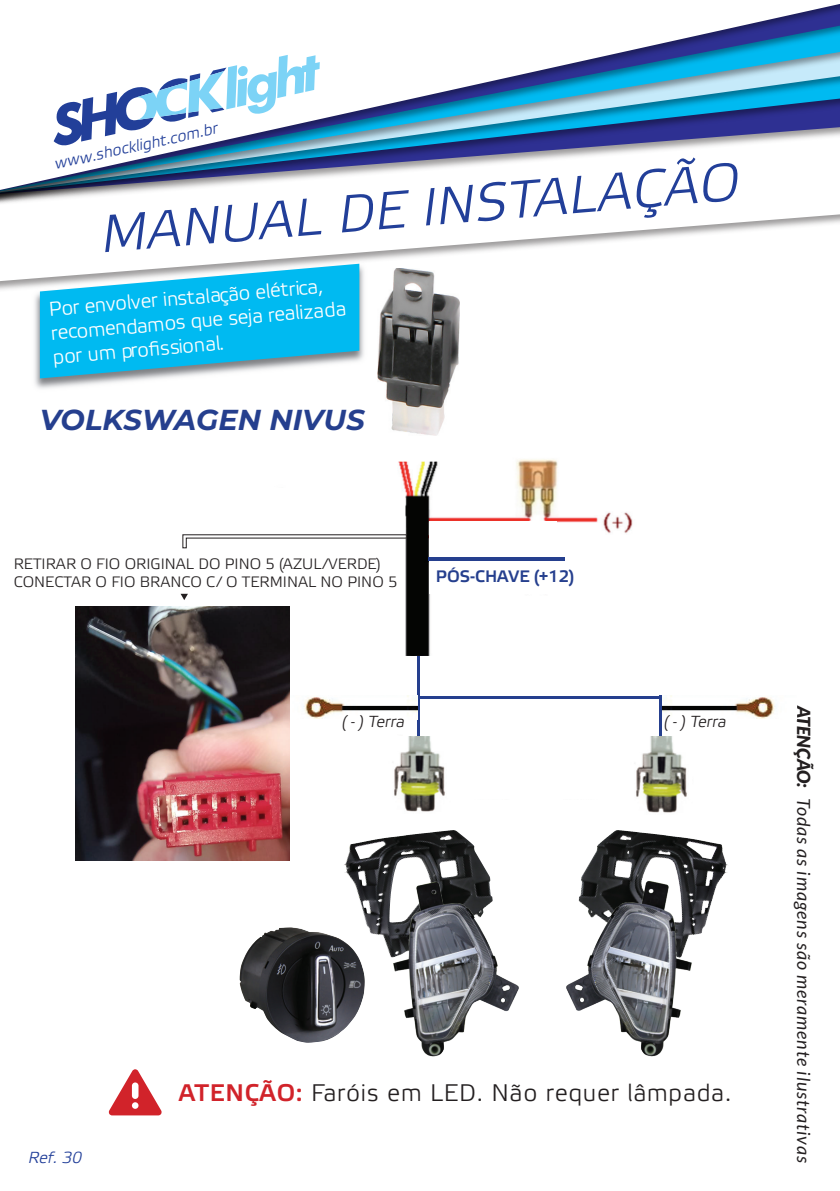
<style>
.page{position:relative;width:840px;height:1191px;background:#fff}
.page>*{position:absolute;margin:0;border:0;box-sizing:border-box;transform-origin:0 0}
.t1{font:italic 52.6px "Elektra Light Pro";color:#223f99}
.t2{font:italic 700 28.8px "Montserrat";color:#253f8e}
.t3{font:24px "Elektra Light Pro";letter-spacing:.03em;color:#231f20}
.t4{font:20px/24px "Elektra Light Pro";color:#fff}
.t5{font:italic 18px "Lato";letter-spacing:.05em;color:#231f20}
.t6{font:700 16.6px "Elektra Light Pro";color:#253f8e}
.t7{font:italic 16px "Elektra Light Pro";color:#231f20}
.t8{font:italic 16px "Elektra Light Pro";color:#223f99}
.t9{font:italic 15.8px "Elektra Light Pro";color:#223f99}
.t10{font:15px/18px "Elektra Light Pro";color:#231f20}
.s1{font-weight:700;color:#d1232a}
.s2{font-weight:900}
</style>
<div class="page">
<svg style="left:0;top:214px;width:839px;height:69px"></svg>
<svg style="left:0;top:4px;width:839px;height:192px"></svg>
<svg style="left:54px;top:55px;width:265px;height:90px"></svg>
<svg style="left:109px;top:1069px;width:53px;height:46px"></svg>
<img style="left:31px;top:261px;width:336px;height:128px">
<svg style="left:40px;top:264px;width:319px;height:114px;background:#33c1eb"></svg>
<img style="left:344px;top:830px;width:140px;height:105px">
<img style="left:591px;top:830px;width:137px;height:104px">
<img style="left:566px;top:860px;width:134px;height:197px">
<img style="left:383px;top:866px;width:136px;height:191px">
<img style="left:398px;top:459px;width:235px;height:197px">
<div style="left:531px;top:527px;width:40px;height:28px;background:#fff"></div>
<img style="left:394px;top:736px;width:51px;height:76px">
<img style="left:636px;top:736px;width:51px;height:77px">
<img style="left:377px;top:268px;width:82px;height:167px">
<img style="left:239px;top:927px;width:125px;height:115px">
<div style="left:428px;top:522px;width:128px;height:72px;background:#fff"></div>
<hr style="left:428px;top:557px;width:136px;height:4px;background:#253f8e">
<svg style="left:75px;top:481px;width:332px;height:157px"></svg>
<hr style="left:417px;top:656px;width:3px;height:80px;background:#253f8e">
<hr style="left:659px;top:696px;width:2px;height:40px;background:#253f8e">
<hr style="left:418px;top:696px;width:243px;height:2px;background:#253f8e">
<img style="left:661px;top:696px;width:115px;height:23px">
<img style="left:303px;top:696px;width:114px;height:23px">
<img style="left:75px;top:607px;width:215px;height:254px">
<p class="t9" style="left:53px;top:155px;width:168px;rotate:-12deg">www.shocklight.com.br</p>
<p class="t1" style="left:99px;top:208px;width:641px;rotate:-5deg">MANUAL DE INSTALAÇÃO</p>
<p class="t4" style="left:48px;top:298px;width:298px;rotate:-5deg">Por envolver instalação elétrica, recomendamos que seja realizada por um profi ssional.</p>
<p class="t2" style="left:40px;top:401px;width:326px">VOLKSWAGEN NIVUS</p>
<p class="t10" style="left:14px;top:555px;width:385px">RETIRAR O FIO ORIGINAL DO PINO 5 (AZUL/VERDE)<br>CONECTAR O FIO BRANCO C/ O TERMINAL NO PINO 5</p>
<p class="t6" style="left:435px;top:567px;width:140px">PÓS-CHAVE (+12)</p>
<p class="t7" style="left:341px;top:713px;width:67px">( - ) Terra</p>
<p class="t7" style="left:663px;top:713px;width:67px">( - ) Terra</p>
<p class="t8" style="left:28px;top:1148px;width:55px">Ref. 30</p>
<p class="t3" style="left:179px;top:1080px;width:553px"><span class="s1">ATENÇÃO:</span> Faróis em LED. Não requer lâmpada.</p>
<p class="t5" style="left:813px;top:705px;width:458px;rotate:90deg"><span class="s2">ATENÇÃO:</span> Todas as imagens são meramente ilustrativas</p>
</div>
